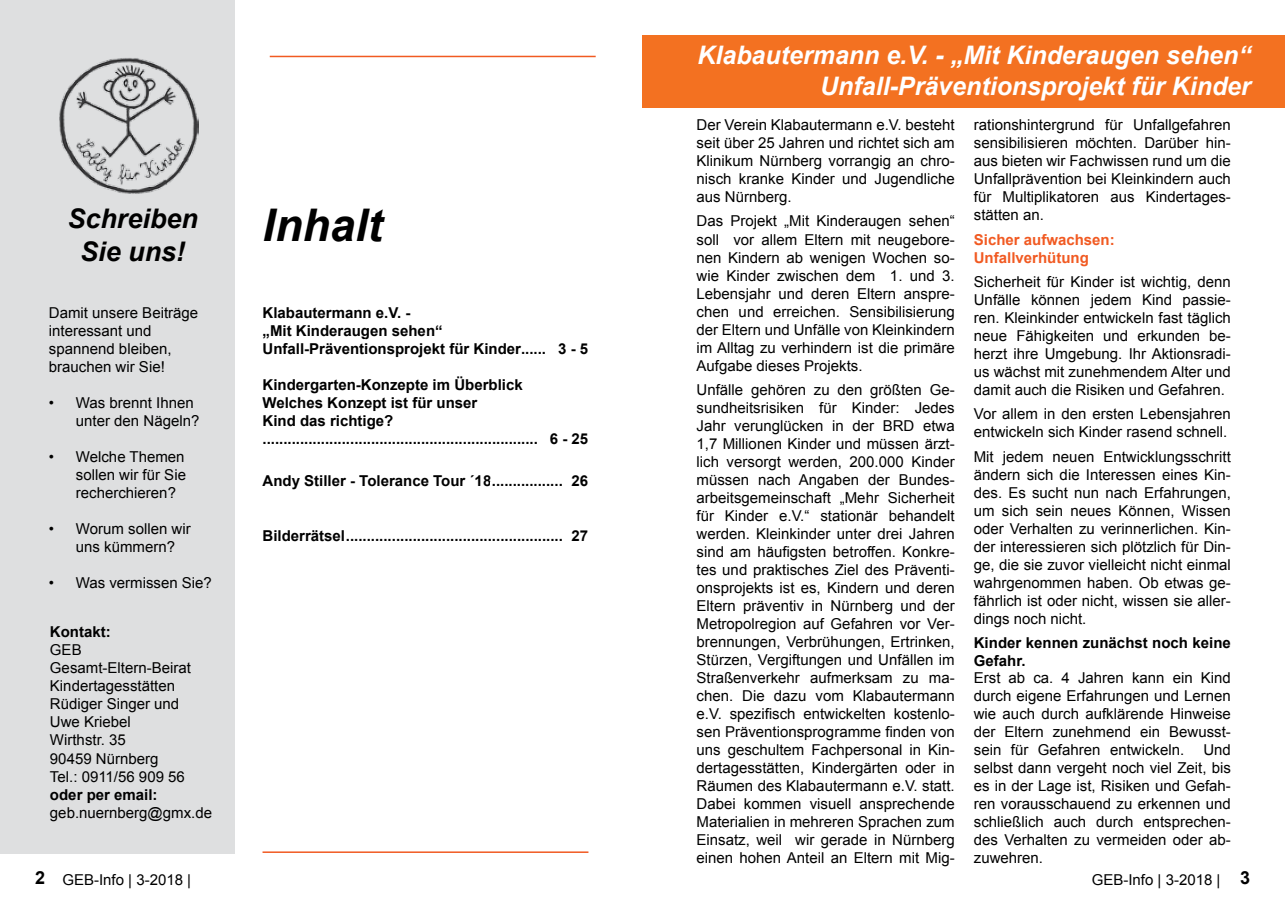
<style>
.page{position:relative;width:1285px;height:919px;background:#fff}
.page>*{position:absolute;margin:0;border:0;box-sizing:border-box;transform-origin:0 0}
.t1{font:italic 700 45px "Arial";color:#000}
.t2{font:italic 700 27px/32.4px "Arial";color:#000;text-align:center}
.t3{font:italic 700 25.5px/30.6px "Arial";color:#fff;text-align:right}
.t4{font:15px/18px "Arial";color:#000;text-align:justify}
.t5{font:700 15px/18px "Arial";color:#000}
.t6{font:700 15px/18px "Arial";color:#f15a22}
.s1{font-weight:700;font-size:18px}
</style>
<div class="page">
<div style="left:0;top:0;width:234px;height:853px;background:#dedfe0"></div>
<img style="left:59px;top:58px;width:139px;height:136px">
<hr style="left:262px;top:851px;width:326px;height:1px;background:#f15a22">
<hr style="left:270px;top:56px;width:325px;height:1px;background:#f15a22">
<div style="left:642px;top:35px;width:642px;height:72px;background:#f37121"></div>
<h2 class="t2" style="left:67px;top:203px;width:132px">Schreiben<br>Sie uns!</h2>
<p class="t4" style="left:49px;top:304px;width:151px;text-align:left">Damit unsere Beiträge interessant und spannend bleiben, brauchen wir Sie!</p>
<p class="t4" style="left:76px;top:394px;width:125px;text-indent:-27px">• Was brennt Ihnen unter den Nägeln?</p>
<p class="t4" style="left:76px;top:448px;width:112px;text-indent:-27px">• Welche Themen sollen wir für Sie recherchieren?</p>
<p class="t4" style="left:76px;top:520px;width:116px;text-indent:-27px">• Worum sollen wir uns kümmern?</p>
<p class="t4" style="left:49px;top:574px;width:164px">• Was vermissen Sie?</p>
<p class="t5" style="left:50px;top:623px;width:62px">Kontakt:</p>
<p class="t4" style="left:50px;top:641px;width:142px;text-align:left">GEB<br>Gesamt-Eltern-Beirat<br>Kindertagesstätten<br>Rüdiger Singer und<br>Uwe Kriebel<br>Wirthstr. 35<br>90459 Nürnberg<br>Tel.: 0911/56 909 56</p>
<p class="t5" style="left:50px;top:785px;width:109px">oder per email:</p>
<p class="t4" style="left:50px;top:803px;width:163px">geb.nuernberg@gmx.de</p>
<h1 class="t1" style="left:262px;top:195px;width:122px">Inhalt</h1>
<p class="t5" style="left:262px;top:304px;width:327px">Klabautermann e.V. -<br>„Mit Kinderaugen sehen“<br>Unfall-Präventionsprojekt für Kinder...... 3 - 5</p>
<p class="t5" style="left:262px;top:376px;width:327px">Kindergarten-Konzepte im Überblick<br>Welches Konzept ist für unser<br>Kind das richtige? .................................................................. 6 - 25</p>
<p class="t5" style="left:262px;top:472px;width:327px">Andy Stiller - Tolerance Tour ´18................. 26</p>
<p class="t5" style="left:262px;top:527px;width:327px">Bilderrätsel.................................................... 27</p>
<h3 class="t3" style="left:697px;top:41px;width:555px">Klabautermann e.V. - „Mit Kinderaugen sehen“<br>Unfall-Präventionsprojekt für Kinder</h3>
<p class="t4" style="left:696px;top:116px;width:260px">Der Verein Klabautermann e.V. besteht seit über 25 Jahren und richtet sich am Klinikum Nürnberg vorrangig an chro&shy;nisch kranke Kinder und Jugendliche aus Nürnberg.</p>
<p class="t4" style="left:696px;top:212px;width:260px">Das Projekt „Mit Kinderaugen sehen“ soll vor allem Eltern mit neugebore&shy;nen Kindern ab wenigen Wochen so&shy;wie Kinder zwischen dem 1. und 3.<br>Lebensjahr und deren Eltern anspre&shy;chen und erreichen. Sensibilisierung der Eltern und Unfälle von Kleinkindern im Alltag zu verhindern ist die primäre Aufgabe dieses Projekts.</p>
<p class="t4" style="left:696px;top:381px;width:260px">Unfälle gehören zu den größten Ge&shy;sundheitsrisiken für Kinder: Jedes Jahr verunglücken in der BRD etwa 1,7 Millionen Kinder und müssen ärzt&shy;lich versorgt werden, 200.000 Kinder müssen nach Angaben der Bundes&shy;arbeitsgemeinschaft „Mehr Sicherheit für Kinder e.V.“ stationär behandelt werden. Kleinkinder unter drei Jahren sind am häufigsten betroffen. Konkre&shy;tes und praktisches Ziel des Präventi&shy;onsprojekts ist es, Kindern und deren Eltern präventiv in Nürnberg und der Metropolregion auf Gefahren vor Ver&shy;brennungen, Verbrühungen, Ertrinken, Stürzen, Vergiftungen und Unfällen im Straßenverkehr aufmerksam zu ma&shy;chen. Die dazu vom Klabautermann e.V. spezifisch entwickelten kostenlo&shy;sen Präventionsprogramme finden von uns geschultem Fachpersonal in Kin&shy;dertagesstätten, Kindergärten oder in Räumen des Klabautermann e.V. statt.<br>Dabei kommen visuell ansprechende Materialien in mehreren Sprachen zum Einsatz, weil wir gerade in Nürnberg einen hohen Anteil an Eltern mit Mig-</p>
<p class="t4" style="left:973px;top:116px;width:258px">rationshintergrund für Unfallgefahren sensibilisieren möchten. Darüber hin&shy;aus bieten wir Fachwissen rund um die Unfallprävention bei Kleinkindern auch für Multiplikatoren aus Kindertages&shy;stätten an.</p>
<p class="t6" style="left:973px;top:231px;width:142px">Sicher aufwachsen:<br>Unfallverhütung</p>
<p class="t4" style="left:973px;top:273px;width:258px">Sicherheit für Kinder ist wichtig, denn Unfälle können jedem Kind passie&shy;ren. Kleinkinder entwickeln fast täglich neue Fähigkeiten und erkunden be&shy;herzt ihre Umgebung. Ihr Aktionsradi&shy;us wächst mit zunehmendem Alter und damit auch die Risiken und Gefahren.</p>
<p class="t4" style="left:973px;top:405px;width:258px">Vor allem in den ersten Lebensjahren entwickeln sich Kinder rasend schnell.</p>
<p class="t4" style="left:973px;top:447px;width:258px">Mit jedem neuen Entwicklungsschritt ändern sich die Interessen eines Kin&shy;des. Es sucht nun nach Erfahrungen, um sich sein neues Können, Wissen oder Verhalten zu verinnerlichen. Kin&shy;der interessieren sich plötzlich für Din&shy;ge, die sie zuvor vielleicht nicht einmal wahrgenommen haben. Ob etwas ge&shy;fährlich ist oder nicht, wissen sie aller&shy;dings noch nicht.</p>
<p class="t5" style="left:973px;top:634px;width:258px">Kinder kennen zunächst noch keine<br>Gefahr.</p>
<p class="t4" style="left:973px;top:669px;width:258px">Erst ab ca. 4 Jahren kann ein Kind durch eigene Erfahrungen und Lernen wie auch durch aufklärende Hinweise der Eltern zunehmend ein Bewusst&shy;sein für Gefahren entwickeln.</p>
<p class="t4" style="left:973px;top:741px;width:258px;text-indent:229px">Und selbst dann vergeht noch viel Zeit, bis es in der Lage ist, Risiken und Gefah&shy;ren vorausschauend zu erkennen und schließlich auch durch entsprechen&shy;des Verhalten zu vermeiden oder ab&shy;zuwehren.</p>
<p class="t4" style="left:35px;top:871px;width:157px"><span class="s1">2</span> GEB-Info | 3-2018 |</p>
<p class="t4" style="left:1091px;top:871px;width:160px">GEB-Info | 3-2018 | <span class="s1">3</span></p>
</div>
